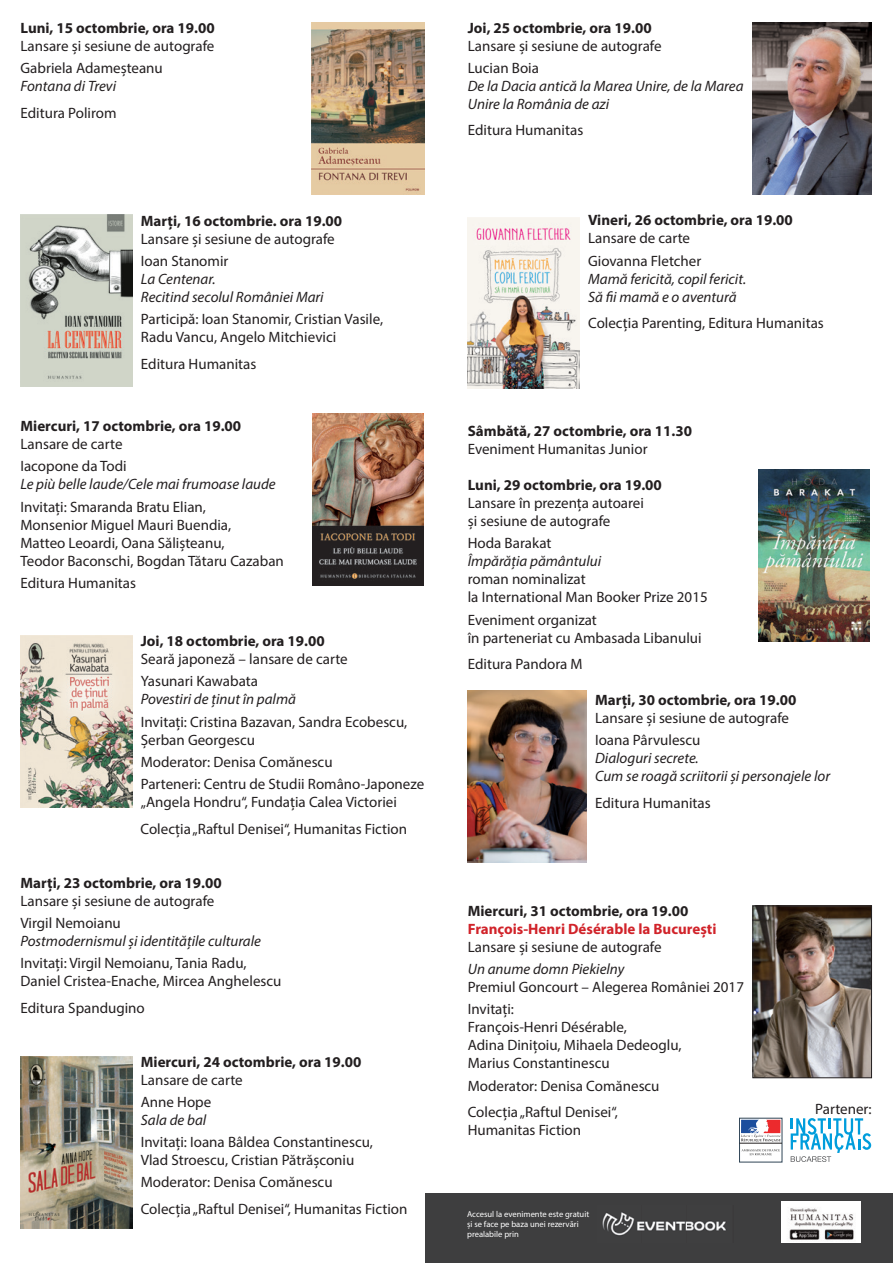
<style>
.page{position:relative;width:893px;height:1263px;background:#fff}
.page>*{position:absolute;margin:0;border:0;box-sizing:border-box;transform-origin:0 0}
.t1{font:15px/18px "Myriad Pro";color:#231f20}
.t2{font:italic 15px/18px "Myriad Pro";color:#231f20}
.t3{font:700 15px "Myriad Pro";color:#231f20}
.t4{font:700 15px "Myriad Pro";color:#d1232a}
.t5{font:8.55px/10.4px "Myriad Pro";color:#fff}
</style>
<div class="page">
<img style="left:311px;top:22px;width:114px;height:172px">
<img style="left:21px;top:214px;width:111px;height:172px">
<img style="left:312px;top:413px;width:112px;height:172px">
<img style="left:21px;top:635px;width:111px;height:172px">
<img style="left:21px;top:1057px;width:111px;height:171px">
<div style="left:425px;top:1193px;width:468px;height:70px;background:#3e3e3f"></div>
<img style="left:602px;top:1212px;width:124px;height:24px">
<img style="left:782px;top:1201px;width:79px;height:41px">
<img style="left:468px;top:691px;width:119px;height:172px">
<img style="left:758px;top:470px;width:111px;height:172px">
<img style="left:755px;top:908px;width:115px;height:168px">
<div style="left:753px;top:906px;width:119px;height:172px;border:1px solid #231f20"></div>
<img style="left:753px;top:23px;width:118px;height:171px">
<img style="left:468px;top:217px;width:112px;height:172px">
<div style="left:739px;top:1118px;width:43px;height:44px;border:1px solid #304556"></div>
<svg style="left:740px;top:1119px;width:41px;height:24px"></svg>
<svg style="left:741px;top:1149px;width:39px;height:6px"></svg>
<svg style="left:741px;top:1120px;width:39px;height:22px"></svg>
<hr style="left:739px;top:1143px;width:43px;height:1px;background:#231f20">
<svg style="left:791px;top:1118px;width:80px;height:44px"></svg>
<p class="t3" style="left:21px;top:18px;width:196px">Luni, 15 octombrie, ora 19.00</p>
<p class="t1" style="left:21px;top:35px;width:195px;line-height:22.2px">Lansare și sesiune de autografe<br>Gabriela Adameșteanu</p>
<p class="t2" style="left:21px;top:77px;width:97px">Fontana di Trevi</p>
<p class="t1" style="left:21px;top:103px;width:98px">Editura Polirom</p>
<p class="t3" style="left:141px;top:211px;width:203px">Marți, 16 octombrie. ora 19.00</p>
<p class="t1" style="left:141px;top:227px;width:195px;line-height:22.2px">Lansare și sesiune de autografe<br>Ioan Stanomir</p>
<p class="t2" style="left:141px;top:270px;width:184px">La Centenar.<br>Recitind secolul României Mari</p>
<p class="t1" style="left:141px;top:310px;width:244px">Participă: Ioan Stanomir, Cristian Vasile,<br>Radu Vancu, Angelo Mitchievici</p>
<p class="t1" style="left:141px;top:354px;width:117px">Editura Humanitas</p>
<p class="t3" style="left:21px;top:416px;width:222px">Miercuri, 17 octombrie, ora 19.00</p>
<p class="t1" style="left:21px;top:433px;width:108px;line-height:22.2px">Lansare de carte<br>Iacopone da Todi</p>
<p class="t2" style="left:21px;top:475px;width:257px">Le più belle laude/Cele mai frumoase laude</p>
<p class="t1" style="left:21px;top:497px;width:265px">Invitați: Smaranda Bratu Elian,<br>Monsenior Miguel Mauri Buendia,<br>Matteo Leoardi, Oana Sălișteanu,<br>Teodor Baconschi, Bogdan Tătaru Cazaban</p>
<p class="t1" style="left:21px;top:574px;width:117px">Editura Humanitas</p>
<p class="t3" style="left:141px;top:631px;width:185px">Joi, 18 octombrie, ora 19.00</p>
<p class="t1" style="left:141px;top:648px;width:208px;line-height:22.2px">Seară japoneză – lansare de carte<br>Yasunari Kawabata</p>
<p class="t2" style="left:141px;top:690px;width:157px">Povestiri de ținut în palmă</p>
<p class="t1" style="left:141px;top:712px;width:268px">Invitați: Cristina Bazavan, Sandra Ecobescu,<br>Șerban Georgescu</p>
<p class="t1" style="left:141px;top:750px;width:285px;line-height:22.2px">Moderator: Denisa Comănescu<br>Parteneri: Centru de Studii Româno-Japoneze</p>
<p class="t1" style="left:141px;top:789px;width:268px;line-height:26.5px">„Angela Hondru“, Fundația Calea Victoriei<br>Colecția „Raftul Denisei“, Humanitas Fiction</p>
<p class="t3" style="left:21px;top:873px;width:203px">Marți, 23 octombrie, ora 19.00</p>
<p class="t1" style="left:21px;top:889px;width:195px;line-height:22.2px">Lansare și sesiune de autografe<br>Virgil Nemoianu</p>
<p class="t2" style="left:21px;top:932px;width:242px">Postmodernismul și identitățile culturale</p>
<p class="t1" style="left:21px;top:954px;width:262px">Invitați: Virgil Nemoianu, Tania Radu,<br>Daniel Cristea-Enache, Mircea Anghelescu</p>
<p class="t1" style="left:21px;top:998px;width:126px">Editura Spandugino</p>
<p class="t3" style="left:141px;top:1052px;width:222px">Miercuri, 24 octombrie, ora 19.00</p>
<p class="t1" style="left:141px;top:1068px;width:104px;line-height:22.2px">Lansare de carte<br>Anne Hope</p>
<p class="t2" style="left:141px;top:1111px;width:67px">Sala de bal</p>
<p class="t1" style="left:141px;top:1133px;width:234px">Invitați: Ioana Bâldea Constantinescu,<br>Vlad Stroescu, Cristian Pătrășconiu</p>
<p class="t1" style="left:141px;top:1169px;width:268px;line-height:26.5px">Moderator: Denisa Comănescu<br>Colecția „Raftul Denisei“, Humanitas Fiction</p>
<p class="t3" style="left:468px;top:18px;width:185px">Joi, 25 octombrie, ora 19.00</p>
<p class="t1" style="left:468px;top:34px;width:195px;line-height:22.2px">Lansare și sesiune de autografe<br>Lucian Boia</p>
<p class="t2" style="left:468px;top:76px;width:277px">De la Dacia antică la Marea Unire, de la Marea<br>Unire la România de azi</p>
<p class="t1" style="left:468px;top:121px;width:117px">Editura Humanitas</p>
<p class="t3" style="left:588px;top:210px;width:206px">Vineri, 26 octombrie, ora 19.00</p>
<p class="t1" style="left:588px;top:227px;width:115px;line-height:22.2px">Lansare de carte<br>Giovanna Fletcher</p>
<p class="t2" style="left:588px;top:269px;width:160px">Mamă fericită, copil fericit.<br>Să i mamă e o aventură</p>
<p class="t1" style="left:588px;top:314px;width:237px">Colecția Parenting, Editura Humanitas</p>
<p class="t3" style="left:468px;top:421px;width:226px">Sâmbătă, 27 octombrie, ora 11.30</p>
<p class="t1" style="left:468px;top:440px;width:181px">Eveniment Humanitas Junior</p>
<p class="t3" style="left:468px;top:475px;width:196px">Luni, 29 octombrie, ora 19.00</p>
<p class="t1" style="left:468px;top:494px;width:178px">Lansare în prezența autoarei și sesiune de autografe</p>
<p class="t1" style="left:468px;top:534px;width:85px">Hoda Barakat</p>
<p class="t2" style="left:468px;top:552px;width:135px">Împărăția pământului</p>
<p class="t1" style="left:468px;top:570px;width:241px">roman nominalizat<br>la International Man Booker Prize 2015</p>
<p class="t1" style="left:468px;top:610px;width:235px">Eveniment organizat<br>în parteneriat cu Ambasada Libanului</p>
<p class="t1" style="left:468px;top:655px;width:116px">Editura Pandora M</p>
<p class="t3" style="left:595px;top:690px;width:203px">Marți, 30 octombrie, ora 19.00</p>
<p class="t1" style="left:595px;top:707px;width:195px;line-height:22.2px">Lansare și sesiune de autografe<br>Ioana Pârvulescu</p>
<p class="t2" style="left:595px;top:749px;width:236px">Dialoguri secrete.<br>Cum se roagă scriitorii și personajele lor</p>
<p class="t1" style="left:595px;top:793px;width:117px">Editura Humanitas</p>
<p class="t3" style="left:468px;top:901px;width:222px">Miercuri, 31 octombrie, ora 19.00</p>
<p class="t4" style="left:468px;top:919px;width:250px">François-Henri Désérable la București</p>
<p class="t1" style="left:468px;top:937px;width:195px">Lansare și sesiune de autografe</p>
<p class="t2" style="left:468px;top:960px;width:158px">Un anume domn Piekielny</p>
<p class="t1" style="left:468px;top:976px;width:278px;line-height:22.2px">Premiul Goncourt – Alegerea României 2017<br>Invitați:</p>
<p class="t1" style="left:468px;top:1018px;width:215px">François-Henri Désérable,<br>Adina Dinițoiu, Mihaela Dedeoglu,<br>Marius Constantinescu</p>
<p class="t1" style="left:468px;top:1072px;width:193px;line-height:26.5px">Moderator: Denisa Comănescu<br>Colecția „Raftul Denisei“,</p>
<p class="t1" style="left:468px;top:1121px;width:115px">Humanitas Fiction</p>
<p class="t5" style="left:467px;top:1209px;width:124px">Accesul la evenimente este gratuit și se face pe baza unei rezervări prealabile prin</p>
<p class="t1" style="left:815px;top:1099px;width:58px">Partener:</p>
</div>
